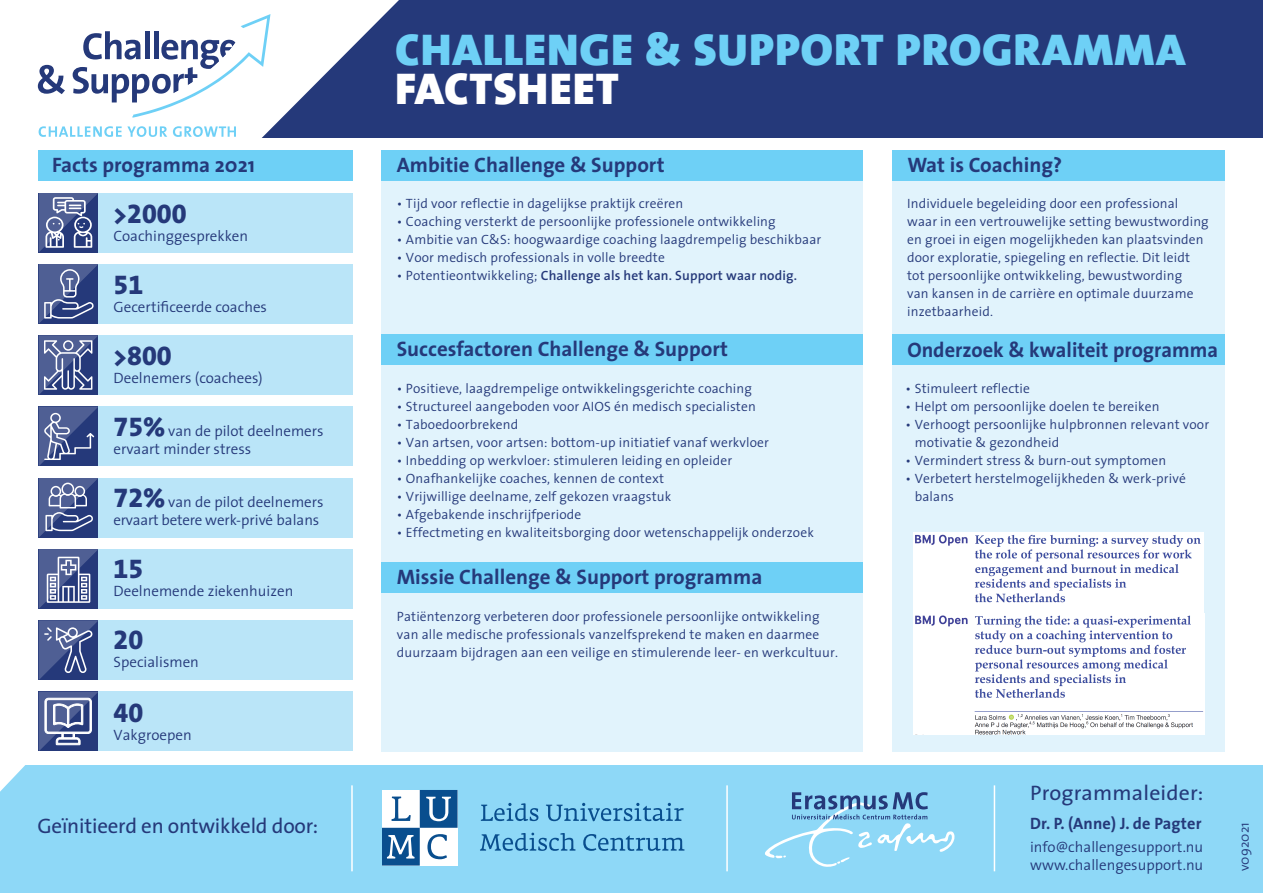
<style>
.page{position:relative;width:1263px;height:893px;background:#fff}
.page>*{position:absolute;margin:0;border:0;box-sizing:border-box;transform-origin:0 0}
.t1{font:900 45px "The Sans B9";letter-spacing:.02em;color:#6ed0f6}
.t2{font:900 45px "The Sans B9";letter-spacing:.02em;color:#fff}
.t3{font:27px "The Sans Extra Bold Expert";color:#25397a}
.t4{font:700 21px "The Sans";color:#25397a}
.t5{font:21px "The Sans";letter-spacing:-.01em;color:#25397a}
.t6{font:21px "The Sans";letter-spacing:.01em;color:#25397a;scale:1.04 1}
.t7{font:700 16.5px "The Sans";letter-spacing:.01em;color:#25397a}
.t8{font:300 15px/18.1px "The Sans";color:#25397a}
.t9{font:300 13.5px/18px "The Sans";letter-spacing:.01em;color:#25397a}
.t10{font:600 13.5px "The Sans";letter-spacing:.01em;color:#25397a}
.s1{font-family:"The Sans Extra Bold Expert";font-weight:400;font-size:27px}
.s2{font-weight:300}
</style>
<div class="page">
<div style="left:0;top:765px;width:1263px;height:128px;background:#8ed8f7"></div>
<div style="left:0;top:0;width:1263px;height:137px;background:#25397a"></div>
<svg style="left:0;top:0;width:399px;height:253px;fill:#fff"></svg>
<svg style="left:39px;top:126px;width:128px;height:11px"></svg>
<svg style="left:173px;top:126px;width:63px;height:11px"></svg>
<svg style="left:38px;top:65px;width:27px;height:29px"></svg>
<svg style="left:73px;top:14px;width:197px;height:104px;background:#d8dee9"></svg>
<div style="left:381px;top:181px;width:482px;height:570px;background:#e1f3fc"></div>
<div style="left:892px;top:181px;width:333px;height:570px;background:#e1f3fc"></div>
<div style="left:381px;top:150px;width:482px;height:31px;background:#6ed0f6"></div>
<div style="left:381px;top:335px;width:482px;height:30px;background:#6ed0f6"></div>
<div style="left:381px;top:563px;width:482px;height:30px;background:#6ed0f6"></div>
<div style="left:892px;top:150px;width:333px;height:31px;background:#6ed0f6"></div>
<div style="left:892px;top:335px;width:333px;height:30px;background:#6ed0f6"></div>
<div style="left:39px;top:150px;width:314px;height:31px;background:#6ed0f6"></div>
<div style="left:97px;top:193px;width:256px;height:59px;background:#bae5f8"></div>
<div style="left:97px;top:264px;width:256px;height:60px;background:#bae5f8"></div>
<div style="left:97px;top:335px;width:256px;height:60px;background:#bae5f8"></div>
<div style="left:97px;top:406px;width:256px;height:60px;background:#bae5f8"></div>
<div style="left:38px;top:406px;width:60px;height:60px;background:#304381"></div>
<div style="left:97px;top:478px;width:256px;height:59px;background:#bae5f8"></div>
<div style="left:97px;top:549px;width:256px;height:60px;background:#bae5f8"></div>
<div style="left:97px;top:620px;width:256px;height:60px;background:#bae5f8"></div>
<div style="left:97px;top:691px;width:256px;height:60px;background:#bae5f8"></div>
<div style="left:38px;top:691px;width:60px;height:60px;background:#304381"></div>
<svg style="left:0;top:765px;width:25px;height:27px"></svg>
<svg style="left:765px;top:792px;width:190px;height:75px"></svg>
<svg style="left:382px;top:790px;width:76px;height:76px;background:#8bacca"></svg>
<svg style="left:583px;top:834px;width:101px;height:17px"></svg>
<svg style="left:480px;top:833px;width:95px;height:18px"></svg>
<svg style="left:481px;top:803px;width:57px;height:18px"></svg>
<svg style="left:546px;top:803px;width:138px;height:18px"></svg>
<hr style="left:351px;top:785px;width:2px;height:86px;background:#fff">
<hr style="left:726px;top:785px;width:2px;height:86px;background:#fff">
<hr style="left:994px;top:785px;width:1px;height:86px;background:#fff">
<svg style="left:39px;top:692px;width:59px;height:59px"></svg>
<svg style="left:39px;top:193px;width:60px;height:60px;background:#61709f"></svg>
<svg style="left:39px;top:620px;width:59px;height:60px;background:#4f5f93"></svg>
<svg style="left:39px;top:407px;width:59px;height:59px"></svg>
<svg style="left:39px;top:549px;width:59px;height:60px;background:#61709f"></svg>
<svg style="left:39px;top:478px;width:60px;height:60px;background:#566699"></svg>
<svg style="left:39px;top:335px;width:59px;height:60px;background:#5c6b9b"></svg>
<svg style="left:39px;top:264px;width:59px;height:60px;background:#4f5f94"></svg>
<img style="left:914px;top:532px;width:289px;height:81px">
<img style="left:913px;top:613px;width:291px;height:121px">
<h1 class="t1" style="left:395px;top:26px;width:792px">CHALLENGE &amp; SUPPORT PROGRAMMA</h1>
<h1 class="t2" style="left:395px;top:65px;width:225px">FACTSHEET</h1>
<h3 class="t4" style="left:52px;top:147px;width:204px">Facts programma 2021</h3>
<h3 class="t4" style="left:397px;top:147px;width:269px">Ambitie Challenge &amp; Support</h3>
<h3 class="t4" style="left:907px;top:148px;width:156px">Wat is Coaching?</h3>
<h2 class="t3" style="left:114px;top:191px;width:75px">&gt;2000</h2>
<p class="t8" style="left:114px;top:226px;width:136px">Coachinggesprekken</p>
<h2 class="t3" style="left:114px;top:262px;width:31px">51</h2>
<p class="t8" style="left:114px;top:297px;width:155px">Gecertificeerde coaches</p>
<h2 class="t3" style="left:114px;top:333px;width:60px">&gt;800</h2>
<p class="t8" style="left:114px;top:368px;width:151px">Deelnemers (coachees)</p>
<p class="t8" style="left:114px;top:421px;width:212px"><span class="s1">75%</span> van de pilot deelnemers ervaart minder stress</p>
<p class="t8" style="left:114px;top:492px;width:212px"><span class="s1">72%</span> van de pilot deelnemers ervaart betere werk-privé balans</p>
<h2 class="t3" style="left:114px;top:546px;width:31px">15</h2>
<p class="t8" style="left:114px;top:582px;width:181px">Deelnemende ziekenhuizen</p>
<h2 class="t3" style="left:114px;top:617px;width:31px">20</h2>
<p class="t8" style="left:114px;top:653px;width:87px">Specialismen</p>
<h2 class="t3" style="left:114px;top:690px;width:31px">40</h2>
<p class="t8" style="left:114px;top:725px;width:80px">Vakgroepen</p>
<p class="t9" style="left:397px;top:194px;width:288px">• Tijd voor reflectie in dagelijkse praktijk creëren</p>
<p class="t9" style="left:397px;top:212px;width:380px">• Coaching versterkt de persoonlijke professionele ontwikkeling</p>
<p class="t9" style="left:397px;top:230px;width:426px">• Ambitie van C&amp;S: hoogwaardige coaching laagdrempelig beschikbaar</p>
<p class="t9" style="left:397px;top:248px;width:269px">• Voor medisch professionals in volle breedte</p>
<p class="t10" style="left:397px;top:265px;width:402px"><span class="s2">• Potentieontwikkeling;</span> Challenge als het kan. Support waar nodig.</p>
<h3 class="t4" style="left:397px;top:332px;width:333px">Succesfactoren Challenge &amp; Support</h3>
<p class="t9" style="left:397px;top:379px;width:357px">• Positieve, laagdrempelige ontwikkelingsgerichte coaching</p>
<p class="t9" style="left:397px;top:397px;width:360px">• Structureel aangeboden voor AIOS én medisch specialisten</p>
<p class="t9" style="left:397px;top:415px;width:123px">• Taboedoorbrekend</p>
<p class="t9" style="left:397px;top:433px;width:373px">• Van artsen, voor artsen: bottom-up initiatief vanaf werkvloer</p>
<p class="t9" style="left:397px;top:451px;width:337px">• Inbedding op werkvloer: stimuleren leiding en opleider</p>
<p class="t9" style="left:397px;top:469px;width:269px">• Onafhankelijke coaches, kennen de context</p>
<p class="t9" style="left:397px;top:487px;width:276px">• Vrijwillige deelname, zelf gekozen vraagstuk</p>
<p class="t9" style="left:397px;top:505px;width:186px">• Afgebakende inschrijfperiode</p>
<p class="t9" style="left:397px;top:523px;width:418px">• Effectmeting en kwaliteitsborging door wetenschappelijk onderzoek</p>
<h3 class="t4" style="left:397px;top:559px;width:367px">Missie Challenge &amp; Support programma</h3>
<p class="t9" style="left:397px;top:607px;width:442px">Patiëntenzorg verbeteren door professionele persoonlijke ontwikkeling van alle medische professionals vanzelfsprekend te maken en daarmee duurzaam bijdragen aan een veilige en stimulerende leer- en werkcultuur.</p>
<p class="t9" style="left:907px;top:194px;width:303px">Individuele begeleiding door een professional waar in een vertrouwelijke setting bewustwording en groei in eigen mogelijkheden kan plaatsvinden door exploratie, spiegeling en reflectie. Dit leidt tot persoonlijke ontwikkeling, bewustwording<br>van kansen in de carrière en optimale duurzame inzetbaarheid.</p>
<h3 class="t4" style="left:907px;top:332px;width:312px">Onderzoek &amp; kwaliteit programma</h3>
<p class="t9" style="left:905px;top:379px;width:126px">• Stimuleert reflectie</p>
<p class="t9" style="left:905px;top:397px;width:256px">• Helpt om persoonlijke doelen te bereiken</p>
<p class="t9" style="left:915px;top:415px;width:296px;text-indent:-9px">• Verhoogt persoonlijke hulpbronnen relevant voor motivatie &amp; gezondheid</p>
<p class="t9" style="left:905px;top:451px;width:262px">• Vermindert stress &amp; burn-out symptomen</p>
<p class="t9" style="left:915px;top:469px;width:273px;text-indent:-9px">• Verbetert herstelmogelijkheden &amp; werk-privé balans</p>
<h3 class="t5" style="left:37px;top:808px;width:282px">Geïnitieerd en ontwikkeld door:</h3>
<h3 class="t6" style="left:1030px;top:776px;width:168px">Programmaleider:</h3>
<p class="t7" style="left:1030px;top:810px;width:173px">Dr. P. (Anne) J. de Pagter</p>
<p class="t8" style="left:1030px;top:837px;width:175px">info@challengesupport.nu www.challengesupport.nu</p>
<p class="t9" style="left:1235px;top:871px;width:51px;rotate:-90deg">v092021</p>
</div>
